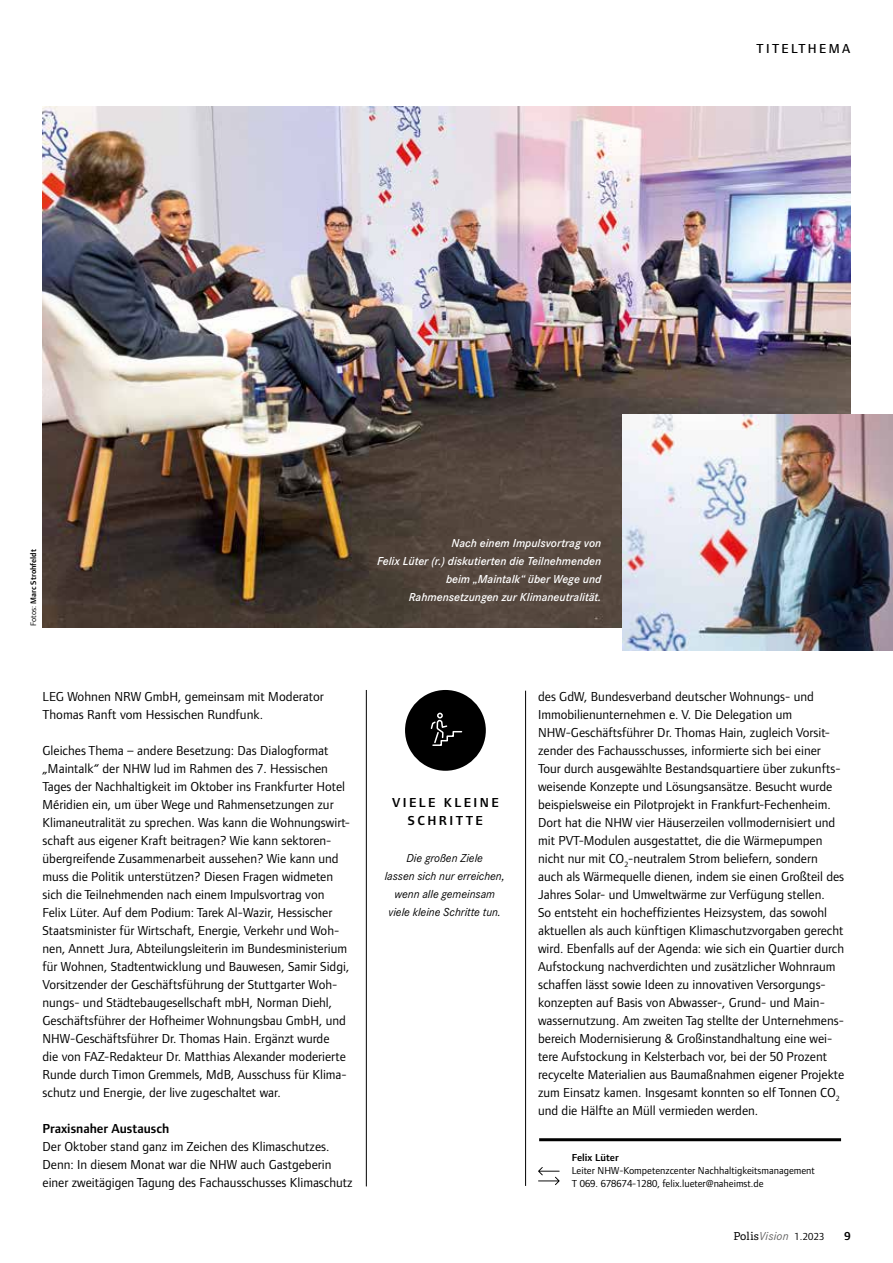
<style>
.page{position:relative;width:893px;height:1263px;background:#fff}
.page>*{position:absolute;margin:0;border:0;box-sizing:border-box;transform-origin:0 0}
.t1{font:13.5px/18px "Foundry Form Sans";color:#000}
.t2{font:600 13.5px "Foundry Form Sans";color:#000}
.t3{font:600 13.5px/18px "Foundry Form Sans";letter-spacing:.18em;color:#000;text-align:center}
.t4{font:500 13.5px "Foundry Form Sans";letter-spacing:.18em;color:#000}
.t5{font:italic 600 12px/18px "Corporate S";color:#fff;text-align:right}
.t6{font:italic 12px/18px "Corporate S";color:#000;text-align:center}
.t7{font:italic 12px "Corporate S";letter-spacing:.02em;color:#646363}
.t8{font:600 12px "Foundry Form Sans";color:#000}
.t9{font:10.5px/12.8px "Foundry Form Sans";color:#000}
.t10{font:600 10.5px "Foundry Form Sans";color:#000}
.t11{font:600 8.25px "Foundry Form Sans";color:#000}
.s1{font-weight:400}
.s2{font-family:"Adelle";font-style:normal;font-size:10.95px;color:#000}
.s3{font-family:"Foundry Form Sans";font-style:normal;font-size:10.5px;color:#000}
</style>
<div class="page">
<hr style="left:366px;top:690px;width:1px;height:496px;background:#000">
<hr style="left:525px;top:691px;width:1px;height:495px;background:#000">
<img style="left:43px;top:106px;width:807px;height:521px">
<svg style="left:538px;top:1167px;width:22px;height:18px"></svg>
<hr style="left:539px;top:1138px;width:302px;height:3px;background:#000">
<div style="left:405px;top:690px;width:81px;height:81px;background:#000;border-radius:50%"></div>
<svg style="left:430px;top:690px;width:33px;height:56px"></svg>
<img style="left:622px;top:415px;width:271px;height:236px">
<p class="t4" style="left:756px;top:41px;width:95px">TITELTHEMA</p>
<p class="t11" style="left:29px;top:626px;width:78px;rotate:-90deg"><span class="s1">Fotos:</span> Marc Strohfeldt</p>
<p class="t5" style="left:377px;top:534px;width:226px">Nach einem Impulsvortrag von<br>Felix Lüter (r.) diskutierten die Teilnehmenden beim „Maintalk“ über Wege und Rahmensetzungen zur Klimaneutralität.</p>
<p class="t1" style="left:43px;top:687px;width:283px">LEG Wohnen NRW GmbH, gemeinsam mit Moderator<br>Thomas Ranft vom Hessischen Rundfunk.</p>
<p class="t1" style="left:43px;top:741px;width:309px">Gleiches Thema – andere Besetzung: Das Dialogformat „Maintalk“ der NHW lud im Rahmen des 7. Hessischen Tages der Nachhaltigkeit im Oktober ins Frankfurter Hotel Méridien ein, um über Wege und Rahmensetzungen zur Klimaneutralität zu sprechen. Was kann die Wohnungswirt&shy;schaft aus eigener Kraft beitragen? Wie kann sektoren&shy;übergreifende Zusammenarbeit aussehen? Wie kann und muss die Politik unterstützen? Diesen Fragen widmeten sich die Teilnehmenden nach einem Impulsvortrag von Felix Lüter. Auf dem Podium: Tarek Al-Wazir, Hessischer Staatsminister für Wirtschaft, Energie, Verkehr und Woh&shy;nen, Annett Jura, Abteilungsleiterin im Bundesministerium für Wohnen, Stadtentwicklung und Bauwesen, Samir Sidgi, Vorsitzender der Geschäftsführung der Stuttgarter Woh&shy;nungs- und Städtebaugesellschaft mbH, Norman Diehl, Geschäftsführer der Hofheimer Wohnungsbau GmbH, und NHW-Geschäftsführer Dr. Thomas Hain. Ergänzt wurde<br>die von FAZ-Redakteur Dr. Matthias Alexander moderierte Runde durch Timon Gremmels, MdB, Ausschuss für Klima&shy;schutz und Energie, der live zugeschaltet war.</p>
<p class="t2" style="left:43px;top:1120px;width:128px">Praxisnaher Austausch</p>
<p class="t1" style="left:43px;top:1137px;width:312px">Der Oktober stand ganz im Zeichen des Klimaschutzes.<br>Denn: In diesem Monat war die NHW auch Gastgeberin einer zweitägigen Tagung des Fachausschusses Klimaschutz</p>
<p class="t3" style="left:392px;top:794px;width:108px">VIELE KLEINE<br>SCHRITTE</p>
<p class="t6" style="left:385px;top:849px;width:122px">Die großen Ziele<br>lassen sich nur erreichen, wenn alle gemeinsam viele kleine Schritte tun.</p>
<p class="t1" style="left:538px;top:687px;width:308px">des GdW, Bundesverband deutscher Wohnungs- und Immobilienunternehmen e. V. Die Delegation um NHW-Geschäftsführer Dr. Thomas Hain, zugleich Vorsit&shy;zender des Fachausschusses, informierte sich bei einer Tour durch ausgewählte Bestandsquartiere über zukunfts&shy;weisende Konzepte und Lösungsansätze. Besucht wurde beispielsweise ein Pilotprojekt in Frankfurt-Fechenheim.<br>Dort hat die NHW vier Häuserzeilen vollmodernisiert und mit PVT-Modulen ausgestattet, die die Wärmepumpen nicht nur mit CO<sub>2</sub>-neutralem Strom beliefern, sondern auch als Wärmequelle dienen, indem sie einen Großteil des Jahres Solar- und Umweltwärme zur Verfügung stellen.<br>So entsteht ein hocheffizientes Heizsystem, das sowohl aktuellen als auch künftigen Klimaschutzvorgaben gerecht wird. Ebenfalls auf der Agenda: wie sich ein Quartier durch Aufstockung nachverdichten und zusätzlicher Wohnraum schaffen lässt sowie Ideen zu innovativen Versorgungs&shy;konzepten auf Basis von Abwasser-, Grund- und Main&shy;wassernutzung. Am zweiten Tag stellte der Unternehmens&shy;bereich Modernisierung &amp; Großinstandhaltung eine wei&shy;tere Aufstockung in Kelsterbach vor, bei der 50 Prozent recycelte Materialien aus Baumaßnahmen eigener Projekte zum Einsatz kamen. Insgesamt konnten so elf Tonnen CO<sub>2 </sub>und die Hälfte an Müll vermieden werden.</p>
<p class="t10" style="left:572px;top:1152px;width:48px">Felix Lüter</p>
<p class="t9" style="left:572px;top:1164px;width:245px">Leiter NHW-Kompetenzcenter Nachhaltigkeitsmanagement<br>T 069. 678674-1280, felix.lueter@naheimst.de</p>
<p class="t7" style="left:733px;top:1229px;width:92px"><span class="s2">Polis</span>Vision <span class="s3">1.2023</span></p>
<p class="t8" style="left:844px;top:1230px;width:7px">9</p>
</div>
